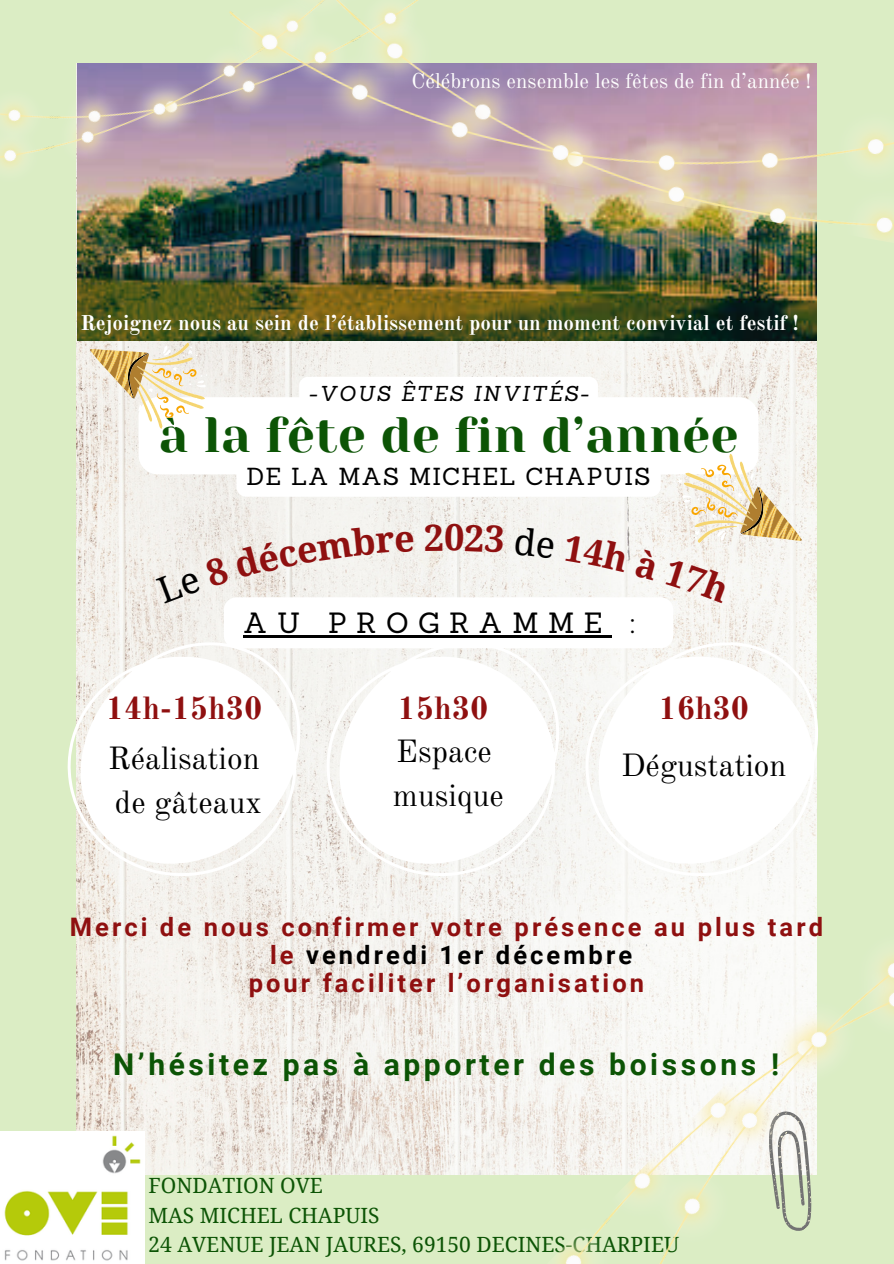
<style>
.page{position:relative;width:894px;height:1264px;background:#fff}
.page>*{position:absolute;margin:0;border:0;box-sizing:border-box;transform-origin:0 0}
.t1{font:49.5px "Yeseva One";letter-spacing:.01em;color:#0c5405}
.t2{font:31.5px "Old Standard";color:#000}
.t3{font:700 31.5px "Old Standard";color:#8f1010}
.t4{font:700 30px "Roboto";letter-spacing:.12em;color:#0c5405}
.t5{font:28.5px "Sanchez";letter-spacing:.33em;color:#000}
.t6{font:700 25.5px "Roboto";letter-spacing:.12em;color:#8f1010}
.t7{font:700 25.5px "Roboto";letter-spacing:.12em;color:#000}
.t8{font:24px "Sanchez";letter-spacing:.05em;color:#000}
.t9{font:21px "Noto Serif";color:#0c5405}
.t10{font:700 21px "Old Standard";color:#fff}
.t11{font:21px "Old Standard";color:#fff}
.t12{font:italic 21px "Sanchez";letter-spacing:.09em;color:#000}
.s1{color:#8f1010}
</style>
<div class="page">
<div style="left:0;top:0;width:893px;height:1263px;background:#dbedc4"></div>
<img style="left:77px;top:340px;width:739px;height:834px">
<img style="left:77px;top:261px;width:739px;height:79px">
<img style="left:0;top:63px;width:210px;height:198px">
<img style="left:210px;top:0;width:683px;height:261px">
<img style="left:0;top:1131px;width:144px;height:132px">
<img style="left:476px;top:769px;width:417px;height:494px">
<svg style="left:68px;top:642px;width:232px;height:234px;background:#faf9f6"></svg>
<svg style="left:326px;top:648px;width:233px;height:228px;background:#fbfaf9"></svg>
<svg style="left:585px;top:642px;width:233px;height:234px;background:#fcfcfb"></svg>
<svg style="left:89px;top:311px;width:713px;height:337px;background:#e5e3da"></svg>
<p class="t11" style="left:411px;top:68px;width:401px">Célébrons ensemble les fêtes de fin d’année !</p>
<p class="t10" style="left:81px;top:310px;width:719px">Rejoignez nous au sein de l’établissement pour un moment convivial et festif !</p>
<p class="t12" style="left:308px;top:380px;width:279px">-VOUS ÊTES INVITÉS-</p>
<p class="t1" style="left:158px;top:407px;width:581px">à la fête de fin d’année</p>
<p class="t8" style="left:246px;top:461px;width:405px">DE LA MAS MICHEL CHAPUIS</p>
<p class="t5" style="left:243px;top:604px;width:393px">AU PROGRAMME :</p>
<p class="t3" style="left:106px;top:689px;width:158px">14h-15h30</p>
<p class="t3" style="left:397px;top:689px;width:92px">15h30</p>
<p class="t3" style="left:658px;top:689px;width:92px">16h30</p>
<p class="t2" style="left:108px;top:739px;width:153px">Réalisation</p>
<p class="t2" style="left:115px;top:783px;width:148px">de gâteaux</p>
<p class="t2" style="left:396px;top:731px;width:97px">Espace</p>
<p class="t2" style="left:393px;top:775px;width:113px">musique</p>
<p class="t2" style="left:621px;top:745px;width:167px">Dégustation</p>
<p class="t6" style="left:70px;top:912px;width:754px">Merci de nous confirmer votre présence au plus tard</p>
<p class="t7" style="left:270px;top:940px;width:363px"><span class="s1">le</span> vendredi 1er décembre</p>
<p class="t6" style="left:248px;top:968px;width:397px">pour faciliter l’organisation</p>
<p class="t4" style="left:113px;top:1047px;width:667px">N’hésitez pas à apporter des boissons !</p>
<p class="t9" style="left:148px;top:1170px;width:176px">FONDATION OVE</p>
<p class="t9" style="left:148px;top:1200px;width:233px">MAS MICHEL CHAPUIS</p>
<p class="t9" style="left:148px;top:1229px;width:532px">24 AVENUE JEAN JAURES, 69150 DECINES-CHARPIEU</p>
</div>
